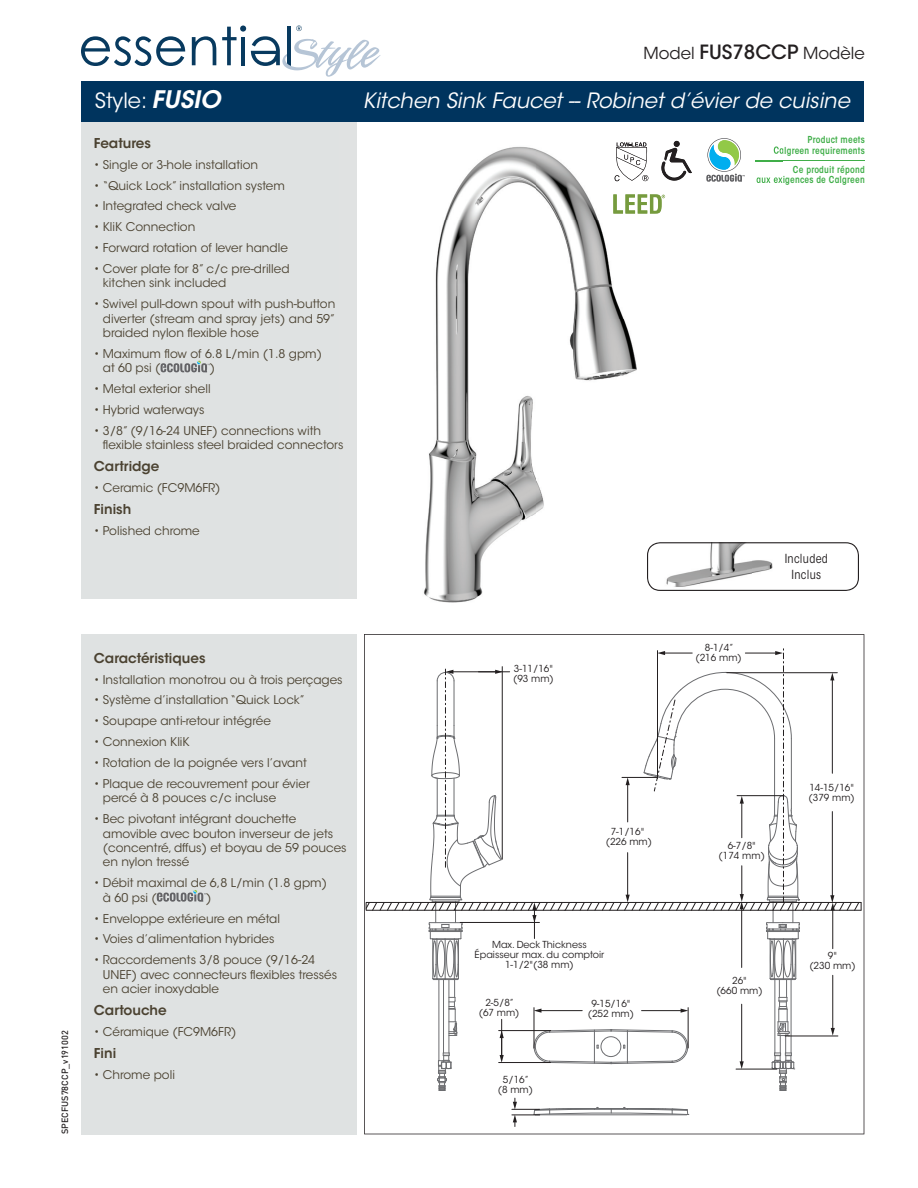
<style>
.page{position:relative;width:918px;height:1188px;background:#fff}
.page>*{position:absolute;margin:0;border:0;box-sizing:border-box;transform-origin:0 0}
.t1{font:italic 21px "ITC Avant Garde Std";color:#fff}
.t2{font:21px "ITC Avant Garde Std";color:#fff}
.t3{font:16.5px "ITC Avant Garde Std";color:#231f20}
.t4{font:600 13.5px "ITC Avant Garde Std";color:#4b4231}
.t5{font:condensed 12.45px/16.4px "ITC Avant Garde Std";letter-spacing:.025em;color:#231f20;text-align:center}
.t6{font:12px/14.4px "ITC Avant Garde Std";color:#4b4231}
.t7{font:9.6px/10.1px "ITC Avant Garde Std";color:#231f20;text-align:center}
.t8{font:600 condensed 9.6px/10.2px "ITC Avant Garde Std";letter-spacing:.02em;color:#40ae49;text-align:right}
.t9{font:500 9px "DIN";color:#231f20}
.s1{font-weight:600;font-style:italic;font-size:24px}
.s2{font-weight:500;font-size:19.5px}
</style>
<div class="page">
<div style="left:81px;top:81px;width:275px;height:517px;background:#dfe2e2"></div>
<div style="left:81px;top:634px;width:275px;height:500px;background:#dfe2e2"></div>
<div style="left:81px;top:81px;width:783px;height:41px;background:#00345e"></div>
<hr style="left:755px;top:160px;width:110px;height:1px;background:#40ae49">
<img style="left:356px;top:122px;width:427px;height:394px">
<img style="left:339px;top:516px;width:192px;height:87px">
<img style="left:339px;top:516px;width:17px;height:82px">
<svg style="left:706px;top:138px;width:39px;height:44px"></svg>
<svg style="left:661px;top:141px;width:31px;height:40px"></svg>
<img style="left:664px;top:148px;width:28px;height:25px">
<svg style="left:615px;top:142px;width:33px;height:39px"></svg>
<img style="left:757px;top:176px;width:26px;height:9px">
<svg style="left:755px;top:146px;width:28px;height:15px"></svg>
<svg style="left:613px;top:194px;width:52px;height:20px"></svg>
<svg style="left:364px;top:634px;width:500px;height:500px"></svg>
<svg style="left:647px;top:542px;width:212px;height:49px"></svg>
<svg style="left:157px;top:890px;width:49px;height:12px"></svg>
<svg style="left:81px;top:36px;width:104px;height:30px"></svg>
<svg style="left:192px;top:36px;width:24px;height:29px"></svg>
<svg style="left:222px;top:26px;width:159px;height:51px"></svg>
<svg style="left:161px;top:360px;width:49px;height:12px"></svg>
<h1 class="t2" style="left:95px;top:87px;width:127px">Style: <span class="s1">FUSIO</span></h1>
<p class="t4" style="left:94px;top:134px;width:59px">Features</p>
<p class="t6" style="left:94px;top:157px;width:166px">• Single or 3-hole installation</p>
<p class="t6" style="left:94px;top:178px;width:192px">• “Quick Lock” installation system</p>
<p class="t6" style="left:94px;top:199px;width:144px">• Integrated check valve</p>
<p class="t6" style="left:94px;top:220px;width:103px">• KliK Connection</p>
<p class="t6" style="left:94px;top:241px;width:196px">• Forward rotation of lever handle</p>
<p class="t6" style="left:103px;top:262px;width:188px;text-indent:-9px">• Cover plate for 8” c/c pre-drilled kitchen sink included</p>
<p class="t6" style="left:103px;top:297px;width:234px;text-align:justify;text-indent:-9px">• Swivel pull-down spout with push-button diverter (stream and spray jets) and 59” braided nylon exible hose</p>
<p class="t6" style="left:103px;top:347px;width:221px;text-indent:-9px">• Maximum ow of 6.8 L/min (1.8 gpm) at 60 psi (</p>
<p class="t6" style="left:210px;top:361px;width:7px">)</p>
<p class="t6" style="left:94px;top:382px;width:118px">• Metal exterior shell</p>
<p class="t6" style="left:94px;top:403px;width:112px">• Hybrid waterways</p>
<p class="t6" style="left:108px;top:424px;width:237px;text-indent:-15px">• 3/8” (9/16-24 UNEF) connections with exible stainless steel braided connectors</p>
<p class="t4" style="left:94px;top:458px;width:67px">Cartridge</p>
<p class="t6" style="left:94px;top:481px;width:128px">• Ceramic (FC9M6FR)</p>
<p class="t4" style="left:94px;top:501px;width:39px">Finish</p>
<p class="t6" style="left:94px;top:524px;width:107px">• Polished chrome</p>
<h2 class="t3" style="left:643px;top:43px;width:223px">Model <span class="s2">FUS78CCP</span> Modèle</h2>
<h1 class="t1" style="left:363px;top:88px;width:488px">Kitchen Sink Faucet -- Robinet d’évier de cuisine</h1>
<p class="t8" style="left:773px;top:135px;width:93px">Product meets<br>Calgreen requirements</p>
<p class="t8" style="left:756px;top:164px;width:110px">Ce produit répond<br>aux exigences de Calgreen</p>
<p class="t5" style="left:785px;top:550px;width:45px">Included<br>Inclus</p>
<p class="t9" style="left:59px;top:1134px;width:105px;rotate:-90deg">SPECFUS78CCP_v191002</p>
<p class="t4" style="left:94px;top:649px;width:113px">Caractéristiques</p>
<p class="t6" style="left:94px;top:672px;width:250px">• Installation monotrou ou à trois perçages</p>
<p class="t6" style="left:94px;top:693px;width:213px">• Système d’installation “Quick Lock”</p>
<p class="t6" style="left:94px;top:714px;width:178px">• Soupape anti-retour intégrée</p>
<p class="t6" style="left:94px;top:735px;width:97px">• Connexion KliK</p>
<p class="t6" style="left:94px;top:756px;width:215px">• Rotation de la poignée vers l’avant</p>
<p class="t6" style="left:103px;top:777px;width:209px;text-indent:-9px">• Plaque de recouvrement pour évier percé à 8 pouces c/c incluse</p>
<p class="t6" style="left:103px;top:812px;width:245px;text-indent:-9px">• Bec pivotant intégrant douchette amovible avec bouton inverseur de jets (concentré, dffus) et boyau de 59 pouces en nylon tressé</p>
<p class="t6" style="left:103px;top:876px;width:226px;text-indent:-9px">• Débit maximal de 6,8 L/min (1.8 gpm) à 60 psi (</p>
<p class="t6" style="left:206px;top:890px;width:7px">)</p>
<p class="t6" style="left:94px;top:911px;width:188px">• Enveloppe extérieure en métal</p>
<p class="t6" style="left:94px;top:932px;width:182px">• Voies d’alimentation hybrides</p>
<p class="t6" style="left:103px;top:953px;width:236px;text-indent:-9px">• Raccordements 3/8 pouce (9/16-24<br>UNEF) avec connecteurs exibles tressés en acier inoxydable</p>
<p class="t4" style="left:94px;top:1002px;width:74px">Cartouche</p>
<p class="t6" style="left:94px;top:1025px;width:144px">• Céramique (FC9M6FR)</p>
<p class="t4" style="left:94px;top:1045px;width:24px">Fini</p>
<p class="t6" style="left:94px;top:1067px;width:83px">• Chrome poli</p>
<p class="t7" style="left:513px;top:663px;width:42px;text-align:left">3-11/16" (93 mm)</p>
<p class="t7" style="left:696px;top:643px;width:48px">8-1/4” (216 mm)</p>
<p class="t7" style="left:606px;top:826px;width:48px">7-1/16" (226 mm)</p>
<p class="t7" style="left:475px;top:940px;width:131px">Max. Deck Thickness<br>Épaisseur max. du comptoir<br>1-1/2"(38 mm)</p>
<p class="t7" style="left:479px;top:997px;width:42px">2-5/8” (67 mm)</p>
<p class="t7" style="left:498px;top:1075px;width:37px">5/16” (8 mm)</p>
<p class="t7" style="left:588px;top:999px;width:48px">9-15/16" (252 mm)</p>
<p class="t7" style="left:719px;top:841px;width:48px">6-7/8" (174 mm)</p>
<p class="t7" style="left:716px;top:975px;width:48px">26"<br>(660 mm)</p>
<p class="t7" style="left:809px;top:782px;width:48px;text-align:left">14-15/16" (379 mm)</p>
<p class="t7" style="left:809px;top:951px;width:48px">9"<br>(230 mm)</p>
</div>
